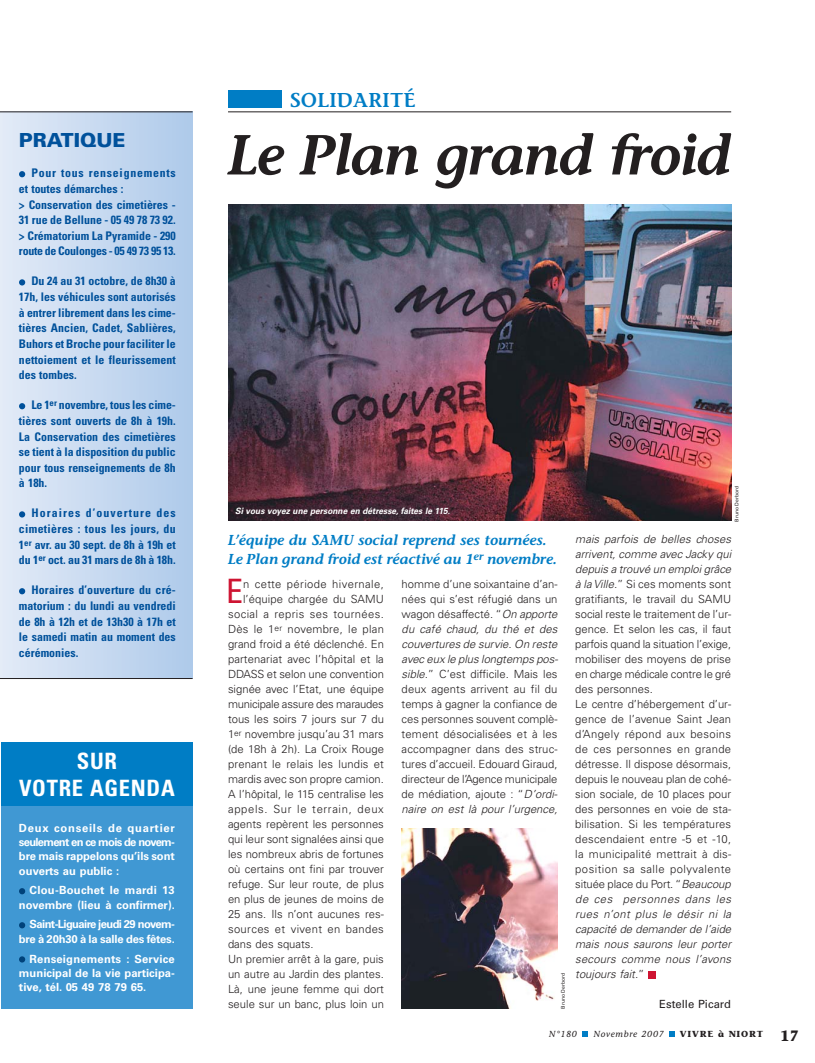
<style>
.page{position:relative;width:815px;height:1063px;background:#fff}
.page>*{position:absolute;margin:0;border:0;box-sizing:border-box;transform-origin:0 0}
.t1{font:italic 600 56.25px "Stone Informal";letter-spacing:-.025em;color:#231f20}
.t2{font:condensed 33.62px "Univers";color:#ce1432}
.t3{font:700 condensed 22.5px/27px "Univers";letter-spacing:.03em;color:#fff;text-align:center}
.t4{font:600 20px "Stone Informal";color:#007dc5}
.t5{font:900 19.38px "Univers";color:#00519b}
.t6{font:italic 600 14.38px/18.8px "Stone Informal";color:#007dc5}
.t7{font:700 condensed 11.88px/15.6px "Univers";color:#00519b;text-align:justify}
.t8{font:300 11.25px/15px "Univers";color:#231f20;text-align:justify}
.t9{font:700 11.25px/14.4px "Univers";color:#fff;text-align:justify}
.t10{font:700 11.25px/14.4px "Univers";letter-spacing:-.055em;color:#fff;text-align:right}
.t11{font:300 11.25px "Univers";letter-spacing:.035em;color:#231f20}
.t12{font:300 11.25px "Univers";letter-spacing:-.02em;color:#231f20}
.t13{font:300 11.25px "Univers";letter-spacing:.06em;color:#231f20}
.t14{font:300 11.25px "Univers";letter-spacing:.025em;color:#231f20}
.t15{font:300 11.25px "Univers";letter-spacing:.03em;color:#231f20}
.t16{font:11.25px "Univers";color:#231f20}
.t17{font:italic 700 8.75px "Univers";letter-spacing:.005em;color:#fff;scale:.95 1}
.t18{font:italic 8.75px "Stone Informal";letter-spacing:.085em;color:#231f20}
.t19{font:700 8.75px "Stone Informal";letter-spacing:.095em;color:#231f20}
.t20{font:5px "Univers";color:#231f20}
.s1{font-style:italic}
.s2{font-size:15px}
</style>
<div class="page">
<img style="left:0;top:90px;width:732px;height:947px">
<h3 class="t5" style="left:19px;top:133px;width:108px">PRATIQUE</h3>
<p class="t7" style="left:19px;top:166px;width:158px;text-align:left;text-indent:12px">Pour tous renseignements et toutes démarches :<br>&gt; Conservation des cimetières -<br>31 rue de Bellune - 05 49 78 73 92. &gt; Crématorium La Pyramide - 290 route de Coulonges - 05 49 73 95 13.</p>
<p class="t7" style="left:19px;top:275px;width:158px;text-indent:12px">Du 24 au 31 octobre, de 8h30 à 17h, les véhicules sont autorisés à entrer librement dans les cime&shy;tières Ancien, Cadet, Sablières, Buhors et Broche pour faciliter le nettoiement et le fleurissement des tombes.</p>
<p class="t7" style="left:19px;top:398px;width:158px;text-indent:12px">Le 1<sup>er</sup> novembre, tous les cime&shy;tières sont ouverts de 8h à 19h.<br>La Conservation des cimetières se tient à la disposition du public pour tous renseignements de 8h à 18h.</p>
<p class="t7" style="left:19px;top:506px;width:158px;text-indent:12px">Horaires d’ouverture des cimetières : tous les jours, du 1<sup>er</sup> avr. au 30 sept. de 8h à 19h et du 1<sup>er</sup> oct. au 31 mars de 8h à 18h.</p>
<p class="t7" style="left:19px;top:583px;width:158px;text-indent:12px">Horaires d’ouverture du cré&shy;matorium : du lundi au vendredi de 8h à 12h et de 13h30 à 17h et le samedi matin au moment des cérémonies.</p>
<h3 class="t3" style="left:19px;top:749px;width:157px">SUR<br>VOTRE AGENDA</h3>
<p class="t9" style="left:19px;top:821px;width:157px">Deux conseils de quartier seulement en ce mois de novem&shy;bre mais rappelons qu’ils sont ouverts au public :</p>
<p class="t9" style="left:19px;top:884px;width:157px;text-align:right">Clou-Bouchet le mardi 13 novembre (lieu à confirmer).</p>
<p class="t10" style="left:19px;top:918px;width:157px">Saint-Liguaire jeudi 29 novem&shy;bre à 20h30 à la salle des fêtes.</p>
<p class="t9" style="left:19px;top:952px;width:157px;text-indent:11px">Renseignements : Service municipal de la vie participa&shy;tive, tél. 05 49 78 79 65.</p>
<h3 class="t4" style="left:290px;top:92px;width:127px">SOLIDARITÉ</h3>
<h1 class="t1" style="left:228px;top:133px;width:506px">Le Plan grand froid</h1>
<p class="t17" style="left:235px;top:507px;width:228px">Si vous voyez une personne en détresse, faites le 115.</p>
<p class="t6" style="left:228px;top:532px;width:331px">L’équipe du SAMU social reprend ses tournées.<br>Le Plan grand froid est réactivé au 1<sup>er</sup> novembre.</p>
<h2 class="t2" style="left:226px;top:579px;width:18px">E</h2>
<p class="t11" style="left:243px;top:580px;width:142px">n cette période hivernale,</p>
<p class="t8" style="left:243px;top:593px;width:142px">l’équipe chargée du SAMU</p>
<p class="t11" style="left:228px;top:610px;width:157px">social a repris ses tournées.</p>
<p class="t14" style="left:228px;top:625px;width:157px">Dès le 1<sup>er</sup> novembre, le plan</p>
<p class="t8" style="left:228px;top:638px;width:157px">grand froid a été déclenché. En</p>
<p class="t8" style="left:228px;top:653px;width:157px">partenariat avec l’hôpital et la</p>
<p class="t8" style="left:228px;top:668px;width:157px">DDASS et selon une convention</p>
<p class="t8" style="left:228px;top:683px;width:157px">signée avec l’Etat, une équipe</p>
<p class="t12" style="left:228px;top:700px;width:157px">municipale assure des maraudes</p>
<p class="t8" style="left:228px;top:713px;width:157px">tous les soirs 7 jours sur 7 du</p>
<p class="t8" style="left:228px;top:728px;width:157px">1<sup>er</sup> novembre jusqu’au 31 mars</p>
<p class="t8" style="left:228px;top:743px;width:157px">(de 18h à 2h). La Croix Rouge</p>
<p class="t8" style="left:228px;top:758px;width:157px">prenant le relais les lundis et</p>
<p class="t8" style="left:228px;top:773px;width:157px">mardis avec son propre camion.</p>
<p class="t8" style="left:228px;top:788px;width:157px">A l’hôpital, le 115 centralise les</p>
<p class="t13" style="left:228px;top:805px;width:157px">appels. Sur le terrain, deux</p>
<p class="t8" style="left:228px;top:818px;width:157px">agents repèrent les personnes</p>
<p class="t8" style="left:228px;top:833px;width:157px">qui leur sont signalées ainsi que</p>
<p class="t8" style="left:228px;top:848px;width:157px">les nombreux abris de fortunes</p>
<p class="t8" style="left:228px;top:863px;width:157px">où certains ont fini par trouver</p>
<p class="t8" style="left:228px;top:878px;width:157px">refuge. Sur leur route, de plus</p>
<p class="t8" style="left:228px;top:893px;width:157px">en plus de jeunes de moins de</p>
<p class="t8" style="left:228px;top:908px;width:157px">25 ans. Ils n’ont aucunes res-</p>
<p class="t15" style="left:228px;top:925px;width:157px">sources et vivent en bandes</p>
<p class="t8" style="left:228px;top:938px;width:87px">dans des squats.</p>
<p class="t8" style="left:228px;top:953px;width:157px">Un premier arrêt à la gare, puis</p>
<p class="t8" style="left:228px;top:968px;width:157px">un autre au Jardin des plantes.</p>
<p class="t8" style="left:228px;top:983px;width:157px">Là, une jeune femme qui dort</p>
<p class="t8" style="left:228px;top:998px;width:157px">seule sur un banc, plus loin un</p>
<p class="t8" style="left:402px;top:578px;width:158px">homme d’une soixantaine d’an&shy;nées qui s’est réfugié dans un wagon désaffecté. “<span class="s1">On apporte du café chaud, du thé et des couvertures de survie. On reste avec eux le plus longtemps pos&shy;sible.</span>” C’est difficile. Mais les deux agents arrivent au fil du temps à gagner la confiance de ces personnes souvent complè&shy;tement désocialisées et à les accompagner dans des struc&shy;tures d’accueil. Edouard Giraud, directeur de l’Agence municipale de médiation, ajoute : “<span class="s1">D’ordi&shy;naire on est là pour l’urgence,</span></p>
<p class="t20" style="left:561px;top:1008px;width:37px;rotate:-90deg">Bruno Derbord</p>
<p class="t20" style="left:735px;top:521px;width:37px;rotate:-90deg">Bruno Derbord</p>
<p class="t8" style="left:575px;top:533px;width:157px;text-align:left"><span class="s1">mais parfois de belles choses arrivent, comme avec Jacky qui depuis a trouvé un emploi grâce à la Ville.</span>” Si ces moments sont gratifiants, le travail du SAMU social reste le traitement de l’ur&shy;gence. Et selon les cas, il faut parfois quand la situation l’exige, mobiliser des moyens de prise en charge médicale contre le gré des personnes.<br>Le centre d’hébergement d’ur&shy;gence de l’avenue Saint Jean d’Angely répond aux besoins de ces personnes en grande détresse. Il dispose désormais, depuis le nouveau plan de cohé&shy;sion sociale, de 10 places pour des personnes en voie de sta&shy;bilisation. Si les températures descendaient entre -5 et -10, la municipalité mettrait à dis&shy;position sa salle polyvalente située place du Port. “<span class="s1">Beaucoup de ces personnes dans les rues n’ont plus le désir ni la capacité de demander de l’aide mais nous saurons leur porter secours comme nous l’avons toujours fait.</span>”</p>
<p class="t16" style="left:659px;top:1000px;width:73px">Estelle Picard</p>
<p class="t18" style="left:549px;top:1030px;width:29px">N°180</p>
<p class="t18" style="left:594px;top:1030px;width:72px">Novembre 2007</p>
<p class="t19" style="left:680px;top:1030px;width:121px">VIVRE à NIORT <span class="s2">17</span></p>
</div>
